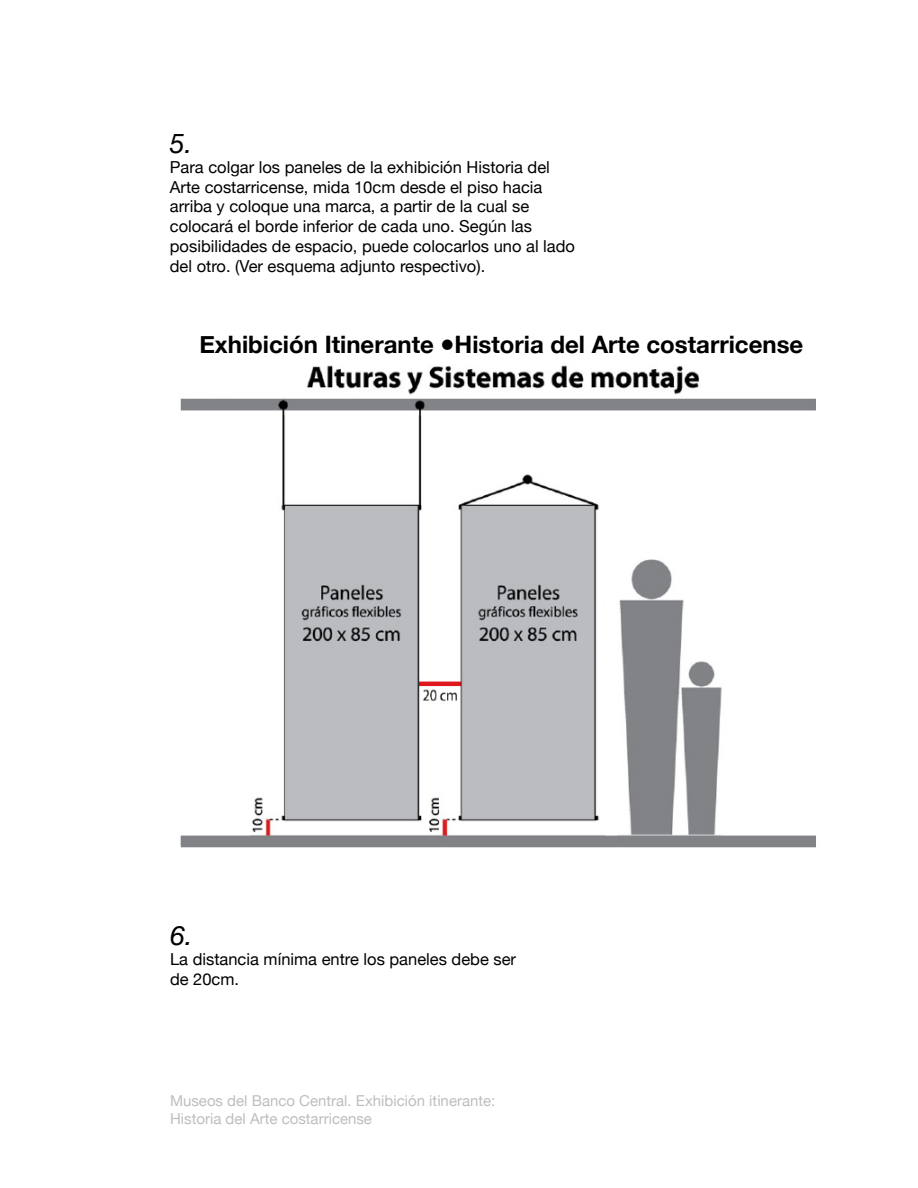
<style>
.page{position:relative;width:918px;height:1188px;background:#fff}
.page>*{position:absolute;margin:0;border:0;box-sizing:border-box;transform-origin:0 0}
.t1{font:italic 27px "Helvetica Neue";color:#000}
.t2{font:700 24px "Helvetica Neue";color:#000}
.t3{font:16.5px/19.8px "Helvetica Neue";color:#000}
.t4{font:15px/18px "Helvetica Neue";color:#bcbec0}
.s1{font-family:"Lato"}
</style>
<div class="page">
<img style="left:180px;top:365px;width:636px;height:483px">
<h1 class="t1" style="left:170px;top:124px;width:24px">5.</h1>
<p class="t3" style="left:170px;top:158px;width:407px">Para colgar los paneles de la exhibición Historia del Arte costarricense, mida 10cm desde el piso hacia arriba y coloque una marca, a partir de la cual se colocará el borde inferior de cada uno. Según las posibilidades de espacio, puede colocarlos uno al lado del otro. (Ver esquema adjunto respectivo).</p>
<h2 class="t2" style="left:199px;top:326px;width:605px">Exhibición Itinerante <span class="s1">•</span>Historia del Arte costarricense</h2>
<h1 class="t1" style="left:170px;top:916px;width:24px">6.</h1>
<p class="t3" style="left:170px;top:950px;width:347px">La distancia mínima entre los paneles debe ser de 20cm.</p>
<p class="t4" style="left:170px;top:1092px;width:327px">Museos del Banco Central. Exhibición itinerante:<br>Historia del Arte costarricense</p>
</div>
